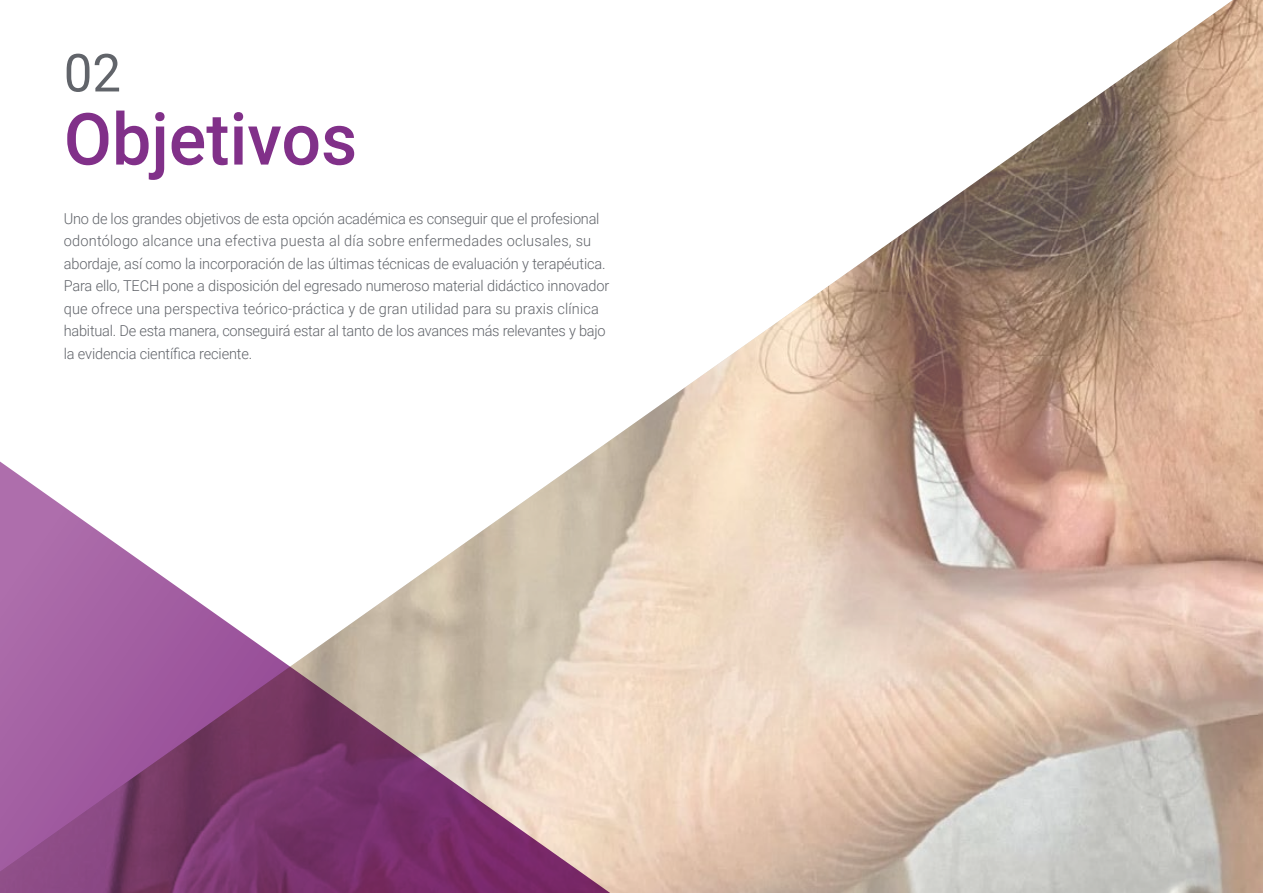
<style>
.page{position:relative;width:1263px;height:893px;background:#fff}
.page>*{position:absolute;margin:0;border:0;box-sizing:border-box;transform-origin:0 0}
.t1{font:500 72px "Roboto";color:#813089}
.t2{font:52.5px "Roboto";color:#61646a}
.t3{font:300 15px/22.5px "Roboto";letter-spacing:-.01em;color:#61646a}
</style>
<div class="page">
<img style="left:602px;top:0;width:661px;height:893px">
<svg style="left:0;top:446px;width:640px;height:447px"></svg>
<h2 class="t2" style="left:64px;top:36px;width:59px">02</h2>
<h1 class="t1" style="left:64px;top:89px;width:295px">Objetivos</h1>
<p class="t3" style="left:64px;top:207px;width:547px">Uno de los grandes objetivos de esta opción académica es conseguir que el profesional odontólogo alcance una efectiva puesta al día sobre enfermedades oclusales, su abordaje, así como la incorporación de las últimas técnicas de evaluación y terapéutica.<br>Para ello, TECH pone a disposición del egresado numeroso material didáctico innovador que ofrece una perspectiva teórico-práctica y de gran utilidad para su praxis clínica habitual. De esta manera, conseguirá estar al tanto de los avances más relevantes y bajo la evidencia científica reciente.</p>
</div>
